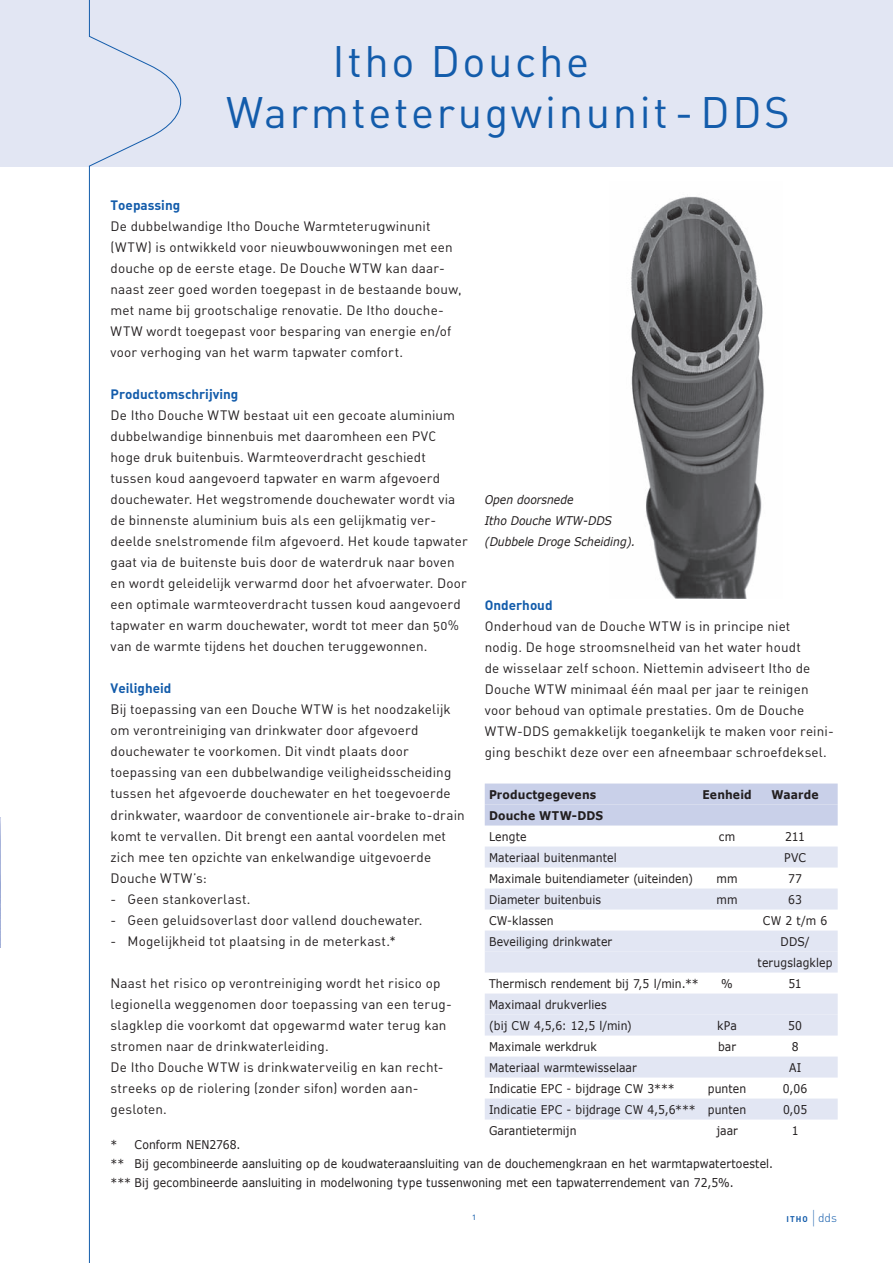
<style>
.page{position:relative;width:893px;height:1263px;background:#fff}
.page>*{position:absolute;margin:0;border:0;box-sizing:border-box;transform-origin:0 0}
.t1{font:43.5px/51px "DIN Regular Alternate";letter-spacing:.06em;color:#135cab}
.t2{font:19.2px "DIN Light Alternate";color:#135cab;scale:.5 1}
.t3{font:13.5px/21px "DIN Regular Alternate";letter-spacing:.01em;color:#231f20}
.t4{font:13.5px "DIN Bold Alternate";color:#135cab}
.t5{font:12px/18.6px "Verdana";letter-spacing:.01em;color:#231f20;scale:.9 1}
.t6{font:italic 12px/21px "Verdana";color:#231f20;scale:.9 1}
.t7{font:700 12px "Verdana";letter-spacing:.015em;color:#231f20;scale:.9 1}
.t8{font:12px "DIN Light Alternate";color:#135cab}
.t9{font:9px "DIN Regular Alternate";color:#135cab}
.t10{font:8.25px "DIN Bold Alternate";color:#135cab}
</style>
<div class="page">
<img style="left:631px;top:196px;width:133px;height:403px">
<div style="left:0;top:0;width:893px;height:166px;background:#e2e6f3"></div>
<svg style="left:0;top:0;width:181px;height:1263px"></svg>
<img style="left:0;top:817px;width:1px;height:130px">
<div style="left:485px;top:783px;width:353px;height:21px;background:#c9d0e9"></div>
<div style="left:485px;top:804px;width:353px;height:21px;background:#c9d0e9"></div>
<div style="left:485px;top:846px;width:353px;height:21px;background:#e2e6f3"></div>
<div style="left:485px;top:888px;width:353px;height:21px;background:#e2e6f3"></div>
<div style="left:485px;top:930px;width:353px;height:21px;background:#e2e6f3"></div>
<div style="left:485px;top:951px;width:353px;height:21px;background:#e2e6f3"></div>
<div style="left:485px;top:993px;width:353px;height:21px;background:#e2e6f3"></div>
<div style="left:485px;top:1014px;width:353px;height:21px;background:#e2e6f3"></div>
<div style="left:485px;top:1056px;width:353px;height:21px;background:#e2e6f3"></div>
<div style="left:485px;top:1098px;width:353px;height:21px;background:#e2e6f3"></div>
<h1 class="t1" style="left:226px;top:35px;width:565px;text-indent:106px">Itho Douche<br>Warmteterugwinunit - DDS</h1>
<p class="t4" style="left:111px;top:197px;width:71px">toepassing</p>
<p class="t3" style="left:111px;top:216px;width:353px">De dubbelwandige Itho Douche Warmteterugwinunit (WTW) is ontwikkeld voor nieuwbouwwoningen met een douche op de eerste etage. De Douche WTW kan daar&shy;naast zeer goed worden toegepast in de bestaande bouw, met name bij grootschalige renovatie. De Itho douche-WTW wordt toegepast voor besparing van energie en/of voor ver hoging van het warm tapwater comfort.</p>
<p class="t4" style="left:111px;top:386px;width:129px">Productomschrijving</p>
<p class="t3" style="left:111px;top:405px;width:359px">De Itho Douche WTW bestaat uit een gecoate aluminium dubbel wandige binnenbuis met daaromheen een PVC hoge druk buitenbuis. Warmteoverdracht geschiedt tussen koud aangevoerd tapwater en warm afgevoerd douche water. Het wegstromende douchewater wordt via de binnenste aluminium buis als een gelijkmatig ver&shy;deelde snel stromende film afgevoerd. Het koude tapwater gaat via de buitenste buis door de waterdruk naar boven en wordt geleidelijk verwarmd door het afvoerwater. Door een optimale warmteoverdracht tussen koud aangevoerd tapwater en warm douche water, wordt tot meer dan 50% van de warmte tijdens het douchen terug gewonnen.</p>
<p class="t4" style="left:111px;top:680px;width:62px">Veiligheid</p>
<p class="t3" style="left:111px;top:699px;width:356px">Bij toepassing van een Douche WTW is het noodzakelijk om verontreiniging van drinkwater door afgevoerd douche water te voorkomen. Dit vindt plaats door toepassing van een dubbelwandige veiligheidsscheiding tussen het afgevoerde douche water en het toegevoerde drinkwater, waardoor de conventionele air-brake to-drain komt te vervallen. Dit brengt een aantal voordelen met zich mee ten opzichte van enkelwandige uitgevoerde Douche WTW’s:</p>
<p class="t3" style="left:111px;top:888px;width:141px">- Geen stankoverlast.</p>
<p class="t3" style="left:111px;top:909px;width:314px">- Geen geluidsoverlast door vallend douchewater.</p>
<p class="t3" style="left:111px;top:930px;width:287px">- Mogelijkheid tot plaatsing in de meterkast.*</p>
<p class="t3" style="left:111px;top:972px;width:343px">Naast het risico op verontreiniging wordt het risico op legionella weggenomen door toepassing van een terug&shy;slagklep die voorkomt dat opgewarmd water terug kan stromen naar de drink waterleiding.<br>De Itho Douche WTW is drinkwaterveilig en kan recht&shy;streeks op de riolering (zonder sifon) worden aan&shy;gesloten.</p>
<p class="t6" style="left:485px;top:489px;width:169px">Open doorsnede<br>Itho Douche WTW-DDS (Dubbele Droge Scheiding).</p>
<p class="t4" style="left:485px;top:596px;width:69px">onderhoud</p>
<p class="t3" style="left:485px;top:615px;width:351px">Onderhoud van de Douche WTW is in principe niet<br>nodig. De hoge stroomsnelheid van het water houdt<br>de wisse laar zelf schoon. Niettemin adviseert Itho de Douche WTW minimaal één maal per jaar te reinigen voor behoud van optimale prestaties. Om de Douche WTW-DDS gemakkelijk toegankelijk te maken voor reini&shy;ging beschikt deze over een afneembaar schroefdeksel.</p>
<p class="t7" style="left:489px;top:786px;width:121px">Productgegevens</p>
<p class="t7" style="left:703px;top:786px;width:56px">Eenheid</p>
<p class="t7" style="left:772px;top:786px;width:54px">Waarde</p>
<p class="t7" style="left:489px;top:807px;width:128px">Douche WTW-DDS</p>
<p class="t5" style="left:489px;top:826px;width:43px">Lengte</p>
<p class="t5" style="left:719px;top:826px;width:20px">cm</p>
<p class="t5" style="left:785px;top:826px;width:24px">211</p>
<p class="t5" style="left:489px;top:847px;width:143px">Materiaal buitenmantel</p>
<p class="t5" style="left:784px;top:847px;width:26px">PVC</p>
<p class="t5" style="left:489px;top:868px;width:228px">Maximale buitendiameter (uiteinden)</p>
<p class="t5" style="left:717px;top:868px;width:25px">mm</p>
<p class="t5" style="left:788px;top:868px;width:17px">77</p>
<p class="t5" style="left:489px;top:889px;width:126px">Diameter buitenbuis</p>
<p class="t5" style="left:717px;top:889px;width:25px">mm</p>
<p class="t5" style="left:788px;top:889px;width:17px">63</p>
<p class="t5" style="left:489px;top:910px;width:73px">CW-klassen</p>
<p class="t5" style="left:763px;top:910px;width:73px">CW 2 t/m 6</p>
<p class="t5" style="left:489px;top:931px;width:138px">Beveiliging drinkwater</p>
<p class="t5" style="left:758px;top:930px;width:85px;line-height:21px;text-align:center">DDS/ terugslagklep</p>
<p class="t5" style="left:489px;top:973px;width:235px">Thermisch rendement bij 7,5 l/min.**</p>
<p class="t5" style="left:721px;top:973px;width:14px">%</p>
<p class="t5" style="left:788px;top:973px;width:16px">51</p>
<p class="t5" style="left:489px;top:993px;width:160px;line-height:21px">Maximaal drukverlies<br>(bij CW 4,5,6: 12,5 l/min)</p>
<p class="t5" style="left:717px;top:1015px;width:23px">kPa</p>
<p class="t5" style="left:788px;top:1015px;width:17px">50</p>
<p class="t5" style="left:489px;top:1036px;width:121px">Maximale werkdruk</p>
<p class="t5" style="left:718px;top:1036px;width:22px">bar</p>
<p class="t5" style="left:792px;top:1036px;width:9px">8</p>
<p class="t5" style="left:489px;top:1057px;width:166px">Materiaal warmtewisselaar</p>
<p class="t5" style="left:789px;top:1057px;width:15px">AI</p>
<p class="t5" style="left:489px;top:1078px;width:208px">Indicatie EPC - bijdrage CW 3***</p>
<p class="t5" style="left:708px;top:1078px;width:44px">punten</p>
<p class="t5" style="left:783px;top:1078px;width:29px">0,06</p>
<p class="t5" style="left:489px;top:1099px;width:287px">Indicatie EPC - bijdrage CW 4,5,6*** punten</p>
<p class="t5" style="left:783px;top:1099px;width:28px">0,05</p>
<p class="t5" style="left:489px;top:1120px;width:99px">Garantietermijn</p>
<p class="t5" style="left:716px;top:1120px;width:25px">jaar</p>
<p class="t5" style="left:792px;top:1120px;width:9px">1</p>
<p class="t5" style="left:111px;top:1135px;width:738px">* Conform NEN2768.<br>** Bij gecombineerde aansluiting op de koudwateraansluiting van de douchemengkraan en het warmtapwatertoestel. *** Bij gecombineerde aansluiting in modelwoning type tussenwoning met een tapwaterrendement van 72,5%.</p>
<p class="t10" style="left:787px;top:1213px;width:23px">Itho</p>
<h2 class="t2" style="left:812px;top:1206px;width:8px">|</h2>
<p class="t9" style="left:472px;top:1211px;width:5px">1</p>
<p class="t8" style="left:818px;top:1210px;width:20px">dds</p>
</div>
